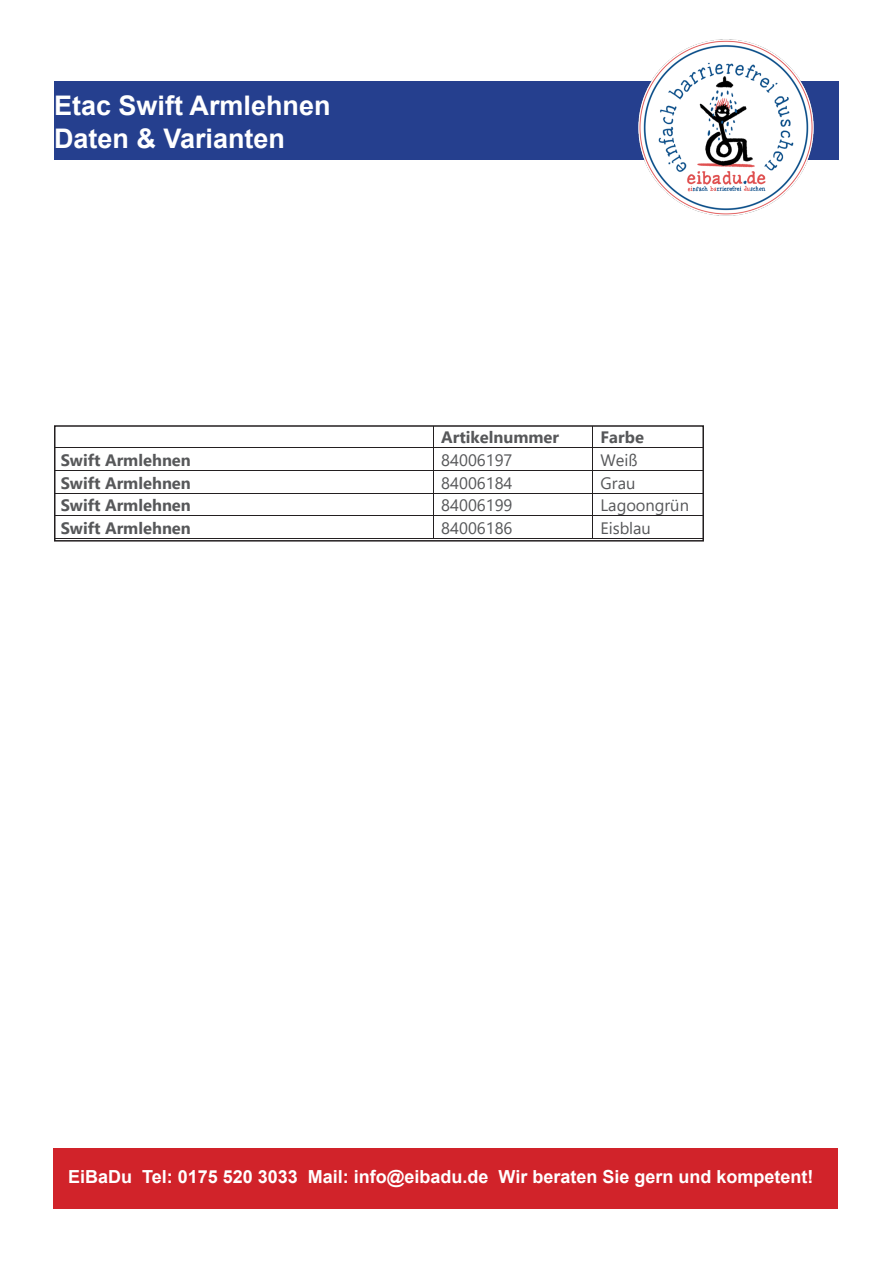
<style>
.page{position:relative;width:893px;height:1263px;background:#fff}
.page>*{position:absolute;margin:0;border:0;box-sizing:border-box;transform-origin:0 0}
.t1{font:700 27px "Arial";color:#fff}
.t2{font:700 18px "Arial";color:#fff}
.t3{font:700 16.5px "Segoe UI";color:#57585a}
.t4{font:16.5px "Segoe UI";color:#57585a}
</style>
<div class="page">
<div style="left:54px;top:81px;width:784px;height:78px;background:#253f8e"></div>
<div style="left:53px;top:1148px;width:785px;height:61px;background:#d1232a"></div>
<img style="left:629px;top:39px;width:194px;height:177px">
<hr style="left:55px;top:447px;width:378px;height:1px;background:#231f20">
<hr style="left:433px;top:447px;width:159px;height:1px;background:#231f20">
<hr style="left:593px;top:447px;width:110px;height:1px;background:#231f20">
<hr style="left:55px;top:470px;width:378px;height:1px;background:#231f20">
<hr style="left:433px;top:470px;width:159px;height:1px;background:#231f20">
<hr style="left:593px;top:470px;width:110px;height:1px;background:#231f20">
<hr style="left:55px;top:493px;width:378px;height:1px;background:#231f20">
<hr style="left:433px;top:493px;width:159px;height:1px;background:#231f20">
<hr style="left:593px;top:493px;width:110px;height:1px;background:#231f20">
<hr style="left:55px;top:516px;width:378px;height:1px;background:#231f20">
<hr style="left:433px;top:516px;width:159px;height:1px;background:#231f20">
<hr style="left:593px;top:516px;width:110px;height:1px;background:#231f20">
<hr style="left:55px;top:538px;width:378px;height:1px;background:#231f20">
<svg style="left:433px;top:428px;width:1px;height:110px"></svg>
<hr style="left:433px;top:538px;width:159px;height:1px;background:#231f20">
<svg style="left:592px;top:428px;width:1px;height:111px"></svg>
<hr style="left:593px;top:538px;width:110px;height:1px;background:#231f20">
<div style="left:54px;top:425px;width:650px;height:117px;border:2px solid #231f20"></div>
<p class="t1" style="left:54px;top:87px;width:278px">Etac Swift Armlehnen</p>
<p class="t1" style="left:54px;top:119px;width:233px">Daten &amp; Varianten</p>
<p class="t3" style="left:441px;top:422px;width:119px">Artikelnummer</p>
<p class="t3" style="left:600px;top:422px;width:45px">Farbe</p>
<p class="t3" style="left:61px;top:444px;width:132px">Swift Armlehnen</p>
<p class="t4" style="left:441px;top:444px;width:73px">84006197</p>
<p class="t4" style="left:600px;top:444px;width:38px">Weiß</p>
<p class="t3" style="left:61px;top:467px;width:132px">Swift Armlehnen</p>
<p class="t4" style="left:441px;top:467px;width:73px">84006184</p>
<p class="t4" style="left:600px;top:467px;width:36px">Grau</p>
<p class="t3" style="left:61px;top:490px;width:132px">Swift Armlehnen</p>
<p class="t4" style="left:441px;top:490px;width:73px">84006199</p>
<p class="t4" style="left:600px;top:490px;width:90px">Lagoongrün</p>
<p class="t3" style="left:61px;top:512px;width:132px">Swift Armlehnen</p>
<p class="t4" style="left:441px;top:512px;width:73px">84006186</p>
<p class="t4" style="left:600px;top:512px;width:52px">Eisblau</p>
<p class="t2" style="left:68px;top:1164px;width:747px">EiBaDu Tel: 0175 520 3033 Mail: info@eibadu.de Wir beraten Sie gern und kompetent!</p>
</div>
